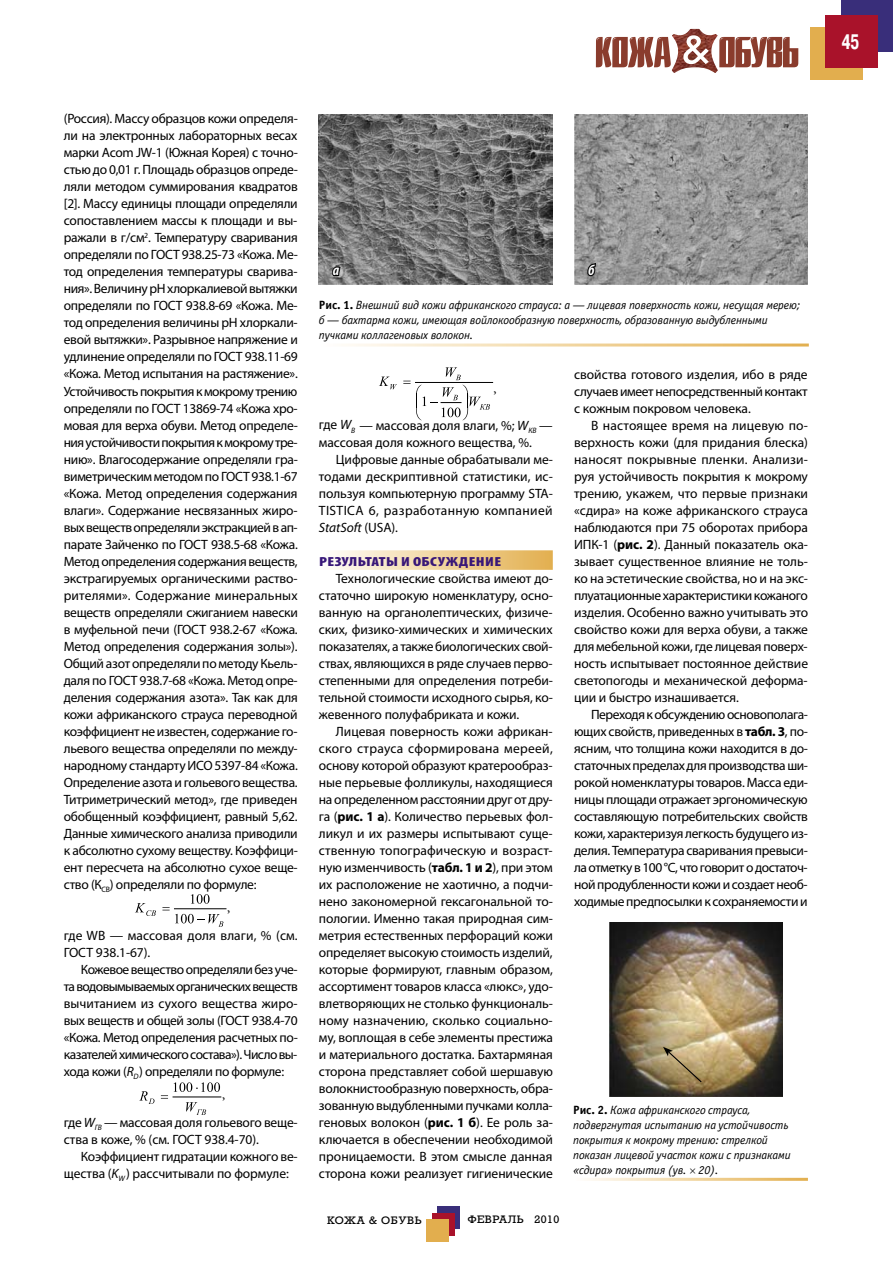
<style>
.page{position:relative;width:893px;height:1263px;background:#fff}
.page>*{position:absolute;margin:0;border:0;box-sizing:border-box;transform-origin:0 0}
.t1{font:700 21px "Pragmatica Cond C";color:#fff;scale:.8 1}
.t2{font:italic 700 condensed 15px "Myriad Pro";color:#fff}
.t3{font:13.5px/17px "Myriad Pro";letter-spacing:-.01em;color:#000;text-align:justify}
.t4{font:13.5px "Minion Pro";color:#000}
.t5{font:900 condensed 13.2px "Myriad Pro";letter-spacing:.025em;color:#381778;scale:1.25 1}
.t6{font:italic 12px/15px "Officina Sans C";letter-spacing:-.01em;color:#000}
.t7{font:10.5px "Rodeo";letter-spacing:.04em;color:#000;scale:1.1 1}
.s1{font-style:italic}
.s2{font-weight:700;font-style:normal}
.s3{font-weight:700}
</style>
<div class="page">
<div style="left:841px;top:0;width:52px;height:51px;background:#392e7a"></div>
<div style="left:810px;top:27px;width:52px;height:53px;background:#e2ae4e"></div>
<div style="left:825px;top:15px;width:53px;height:53px;background:#a9122a"></div>
<svg style="left:595px;top:28px;width:204px;height:45px"></svg>
<div style="left:437px;top:1206px;width:23px;height:23px;background:#392e7a"></div>
<div style="left:432px;top:1213px;width:22px;height:22px;background:#a9122a"></div>
<div style="left:426px;top:1219px;width:22px;height:22px;background:#e2ae4e"></div>
<hr style="left:174px;top:908px;width:52px;height:1px;background:#000">
<svg style="left:135px;top:903px;width:21px;height:13px"></svg>
<svg style="left:162px;top:894px;width:61px;height:33px"></svg>
<hr style="left:173px;top:1097px;width:48px;height:1px;background:#000">
<svg style="left:186px;top:1102px;width:20px;height:13px"></svg>
<svg style="left:139px;top:1091px;width:15px;height:13px"></svg>
<svg style="left:174px;top:1082px;width:46px;height:10px"></svg>
<svg style="left:161px;top:1095px;width:7px;height:4px"></svg>
<div style="left:319px;top:550px;width:234px;height:20px;background:linear-gradient(to right,#fffffd,#e3af4d)"></div>
<hr style="left:415px;top:382px;width:78px;height:1px;background:#000">
<svg style="left:379px;top:377px;width:18px;height:13px"></svg>
<svg style="left:403px;top:367px;width:87px;height:53px"></svg>
<img style="left:319px;top:115px;width:234px;height:170px">
<img style="left:574px;top:115px;width:234px;height:170px">
<svg style="left:331px;top:265px;width:11px;height:12px"></svg>
<svg style="left:586px;top:261px;width:12px;height:17px"></svg>
<img style="left:609px;top:923px;width:173px;height:173px">
<svg style="left:663px;top:1047px;width:40px;height:36px"></svg>
<p class="t3" style="left:64px;top:111px;width:236px">(Россия). Массу образцов кожи определя&shy;ли на электронных лабораторных весах марки Acom JW-1 (Южная Корея) с точно&shy;стью до 0,01 г. Площадь образцов опреде&shy;ляли методом суммирования квадратов [2]. Массу единицы площади определяли сопоставлением массы к площади и вы&shy;ражали в г/см<sup>2</sup>. Температуру сваривания определяли по ГОСТ 938.25-73 «Кожа. Ме&shy;тод определения температуры сварива&shy;ния». Величину рН хлоркалиевой вытяжки определяли по ГОСТ 938.8-69 «Кожа. Ме&shy;тод определения величины рН хлоркали&shy;евой вытяжки». Разрывное напряжение и удлинение определяли по ГОСТ 938.11-69 «Кожа. Метод испытания на растяжение».<br>Устойчивость покрытия к мокрому трению определяли по ГОСТ 13869-74 «Кожа хро&shy;мовая для верха обуви. Метод определе&shy;ния устойчивости покрытия к мокрому тре&shy;нию». Влагосодержание определяли гра&shy;виметрическим методом по ГОСТ 938.1-67 «Кожа. Метод определения содержания влаги». Содержание несвязанных жиро&shy;вых веществ определяли экстракцией в ап&shy;парате Зайченко по ГОСТ 938.5-68 «Кожа.<br>Метод определения содержания веществ, экстрагируемых органическими раство&shy;рителями». Содержание минеральных веществ определяли сжиганием навески в муфельной печи (ГОСТ 938.2-67 «Кожа.<br>Метод определения содержания золы»).<br>Общий азот определяли по методу Кьель&shy;даля по ГОСТ 938.7-68 «Кожа. Метод опре&shy;деления содержания азота». Так как для кожи африканского страуса переводной коэффициент не известен, содержание го&shy;льевого вещества определяли по между&shy;народному стандарту ИСО 5397-84 «Кожа.<br>Определение азота и гольевого вещества.<br>Титриметрический метод», где приведен обобщенный коэффициент, равный 5,62.<br>Данные химического анализа приводили к абсолютно сухому веществу. Коэффици&shy;ент пересчета на абсолютно сухое веще&shy;ство (К<sub>СВ</sub>) определяли по формуле:</p>
<p class="t4" style="left:227px;top:899px;width:5px">,</p>
<p class="t3" style="left:64px;top:927px;width:235px">где WB — массовая доля влаги, % (см.<br>ГОСТ 938.1-67).</p>
<p class="t3" style="left:64px;top:961px;width:236px;text-indent:17px">Кожевое вещество определяли без уче&shy;та водовымываемых органических веществ вычитанием из сухого вещества жиро&shy;вых веществ и общей золы (ГОСТ 938.4-70 «Кожа. Метод определения расчетных по&shy;казателей химического состава»). Число вы&shy;хода кожи (<span class="s1">R</span><sub>D</sub>) определяли по формуле:</p>
<p class="t4" style="left:222px;top:1086px;width:5px">,</p>
<p class="t3" style="left:64px;top:1114px;width:235px">где <span class="s1">W</span><sub>ГВ</sub> — массовая доля гольевого веще&shy;ства в коже, % (см. ГОСТ 938.4-70).</p>
<p class="t3" style="left:64px;top:1148px;width:235px;text-indent:17px">Коэффициент гидратации кожного ве&shy;щества (<span class="s1">K</span><sub>W</sub>) рассчитывали по формуле:</p>
<p class="t2" style="left:333px;top:262px;width:8px">а</p>
<p class="t2" style="left:588px;top:262px;width:8px">б</p>
<p class="t6" style="left:319px;top:298px;width:483px"><span class="s2">Рис. 1.</span> Внешний вид кожи африканского страуса: а — лицевая поверхность кожи, несущая мерею; б — бахтарма кожи, имеющая войлокообразную поверхность, образованную выдубленными пучками коллагеновых волокон.</p>
<p class="t4" style="left:494px;top:381px;width:5px">,</p>
<p class="t3" style="left:319px;top:417px;width:235px">где <span class="s1">W</span><sub>В</sub> — массовая доля влаги, %; <span class="s1">W</span><sub>КВ</sub> — массовая доля кожного вещества, %.</p>
<p class="t3" style="left:319px;top:451px;width:236px;text-indent:17px">Цифровые данные обрабатывали ме&shy;тодами дескриптивной статистики, ис&shy;пользуя компьютерную программу STA-TISTICA 6, разработанную компанией <span class="s1">StatSoft</span> (USA).</p>
<p class="t5" style="left:319px;top:554px;width:147px">Результаты и обсуждение</p>
<p class="t3" style="left:319px;top:570px;width:236px;text-indent:17px">Технологические свойства имеют до&shy;статочно широкую номенклатуру, осно&shy;ванную на органолептических, физиче&shy;ских, физико-химических и химических показателях, а также биологических свой&shy;ствах, являющихся в ряде случаев перво&shy;степенными для определения потреби&shy;тельной стоимости исходного сырья, ко&shy;жевенного полуфабриката и кожи.</p>
<p class="t3" style="left:319px;top:723px;width:236px;text-indent:17px">Лицевая поверность кожи африкан&shy;ского страуса сформирована мереей, основу которой образуют кратерообраз&shy;ные перьевые фолликулы, находящиеся на определенном расстоянии друг от дру&shy;га (<span class="s3">рис. 1 а</span>). Количество перьевых фол&shy;ликул и их размеры испытывают суще&shy;ственную топографическую и возраст&shy;ную изменчивость (<span class="s3">табл. 1 и 2</span>), при этом их расположение не хаотично, а подчи&shy;нено закономерной гексагональной то&shy;пологии. Именно такая природная сим&shy;метрия естественных перфораций кожи определяет высокую стоимость изделий, которые формируют, главным образом, ассортимент товаров класса «люкс», удо&shy;влетворяющих не столько функциональ&shy;ному назначению, сколько социально&shy;му, воплощая в себе элементы престижа и материального достатка. Бахтармяная сторона представляет собой шершавую волокнистообразную поверхность, обра&shy;зованную выдубленными пучками колла&shy;геновых волокон (<span class="s3">рис. 1 б</span>). Ее роль за&shy;ключается в обеспечении необходимой проницаемости. В этом смысле данная сторона кожи реализует гигиенические</p>
<p class="t7" style="left:327px;top:1214px;width:88px">кожа &amp; Обувь</p>
<p class="t7" style="left:468px;top:1213px;width:85px">февраль 2010</p>
<p class="t3" style="left:574px;top:366px;width:235px">свойства готового изделия, ибо в ряде случаев имеет непосредственный контакт с кожным покровом человека.</p>
<p class="t3" style="left:574px;top:417px;width:236px;text-indent:17px">В настоящее время на лицевую по&shy;верхность кожи (для придания блеска) наносят покрывные пленки. Анализи&shy;руя устойчивость покрытия к мокрому трению, укажем, что первые признаки «сдира» на коже африканского страуса наблюдаются при 75 оборотах прибора ИПК-1 (<span class="s3">рис. 2</span>). Данный показатель ока&shy;зывает существенное влияние не толь&shy;ко на эстетические свойства, но и на экс&shy;плуатационные характеристики кожаного изделия. Особенно важно учитывать это свойство кожи для верха обуви, а также для мебельной кожи, где лицевая поверх&shy;ность испытывает постоянное действие светопогоды и механической деформа&shy;ции и быстро изнашивается.</p>
<p class="t3" style="left:574px;top:706px;width:236px;text-indent:17px">Переходя к обсуждению основополага&shy;ющих свойств, приведенных в <span class="s3">табл. 3</span>, по&shy;ясним, что толщина кожи находится в до&shy;статочных пределах для производства ши&shy;рокой номенклатуры товаров. Масса еди&shy;ницы площади отражает эргономическую составляющую потребительских свойств кожи, характеризуя легкость будущего из&shy;делия. Температура сваривания превыси&shy;ла отметку в 100 °С, что говорит о достаточ&shy;ной продубленности кожи и создает необ&shy;ходимые предпосылки к сохраняемости и</p>
<p class="t6" style="left:573px;top:1102px;width:219px"><span class="s2">Рис. 2.</span> Кожа африканского страуса, подвергнутая испытанию на устойчивость покрытия к мокрому трению: стрелкой показан лицевой участок кожи с признаками «сдира» покрытия (ув. 20).</p>
<h1 class="t1" style="left:842px;top:30px;width:23px">45</h1>
</div>
